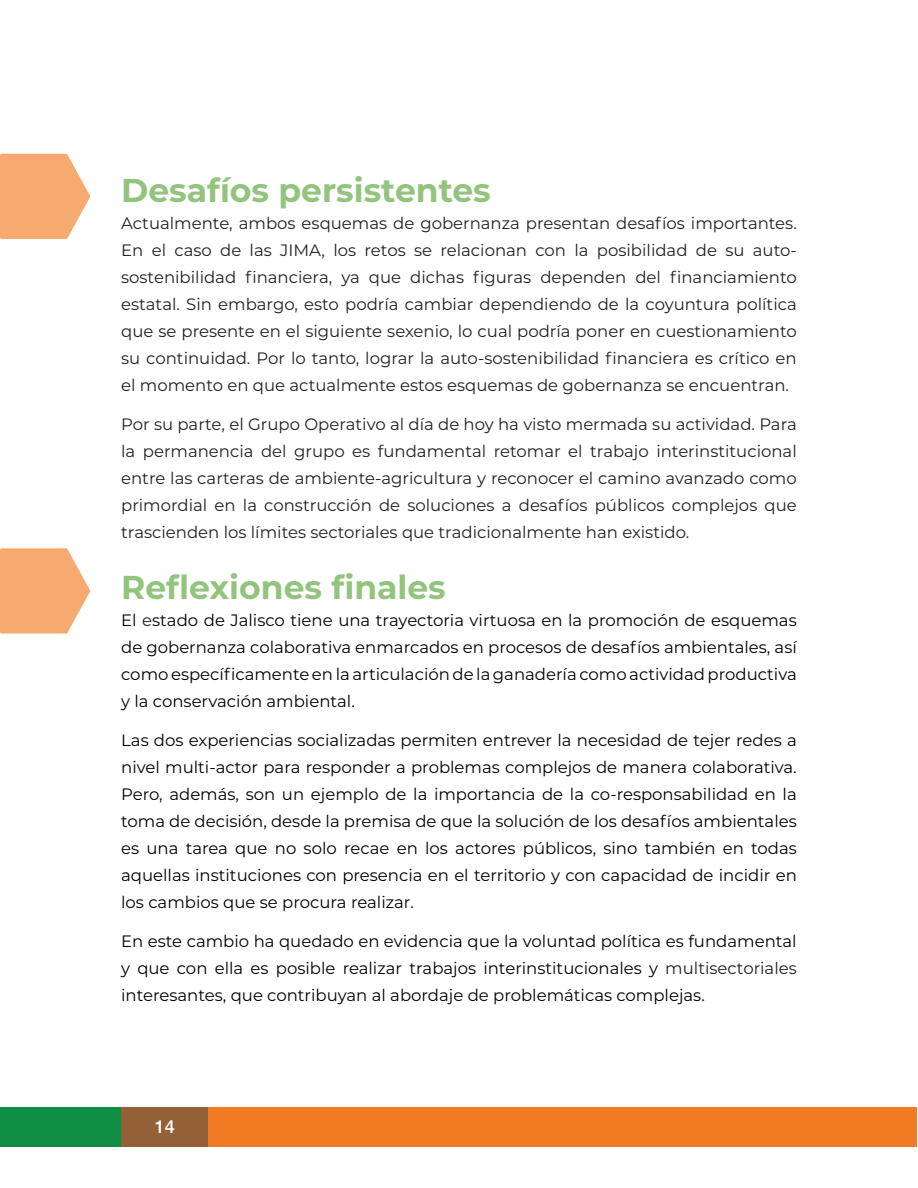
<style>
.page{position:relative;width:918px;height:1188px;background:#fff}
.page>*{position:absolute;margin:0;border:0;box-sizing:border-box;transform-origin:0 0}
.t1{font:700 33px "Montserrat";color:#93c47d}
.t2{font:500 18px "Helvetica Neue";color:#fff}
.texto_nuevo_boletin{font:16.5px/27px "Montserrat";color:#000;text-align:justify}
.texto_nuevo_boletin-2{font:16.5px/27px "Montserrat";color:#231f20;text-align:justify}
.s1{color:#231f20}
</style>
<div class="page">
<div style="left:0;top:1107px;width:121px;height:39px;background:#0d8e44"></div>
<div style="left:121px;top:1107px;width:87px;height:39px;background:#946037"></div>
<div style="left:208px;top:1107px;width:709px;height:39px;background:#f17b22"></div>
<svg style="left:0;top:153px;width:90px;height:86px;background:#f8b583"></svg>
<svg style="left:0;top:548px;width:90px;height:86px;background:#f8b583"></svg>
<p class="t1" style="left:121px;top:168px;width:371px">Desafíos persistentes</p>
<p class="texto_nuevo_boletin-2" style="left:121px;top:209px;width:677px">Actualmente, ambos esquemas de gobernanza presentan desafíos importantes.<br>En el caso de las JIMA, los retos se relacionan con la posibilidad de su auto&shy;sostenibilidad financiera, ya que dichas figuras dependen del financiamiento estatal. Sin embargo, esto podría cambiar dependiendo de la coyuntura política que se presente en el siguiente sexenio, lo cual podría poner en cuestionamiento su continuidad. Por lo tanto, lograr la auto-sostenibilidad financiera es crítico en el momento en que actualmente estos esquemas de gobernanza se encuentran.</p>
<p class="texto_nuevo_boletin-2" style="left:121px;top:410px;width:677px">Por su parte, el Grupo Operativo al día de hoy ha visto mermada su actividad. Para la permanencia del grupo es fundamental retomar el trabajo interinstitucional entre las carteras de ambiente-agricultura y reconocer el camino avanzado como primordial en la construcción de soluciones a desafíos públicos complejos que trascienden los límites sectoriales que tradicionalmente han existido.</p>
<p class="t1" style="left:121px;top:565px;width:326px">Reflexiones finales</p>
<p class="texto_nuevo_boletin" style="left:121px;top:606px;width:677px">El <span class="s1">e</span>stado de Jalisco tiene una trayectoria virtuosa en la promoción de esquemas de gobernanza colaborativa enmarcados en procesos de desafíos ambientales, así como específicamente en la articulación de la ganadería como actividad productiva y la conservación ambiental.</p>
<p class="texto_nuevo_boletin" style="left:121px;top:726px;width:677px">Las dos experiencias socializadas permiten entrever la necesidad de tejer redes a nivel multi-actor para responder a problemas complejos de manera colaborativa.<br>Pero, además, son un ejemplo de la importancia de la co-responsabilidad en la toma de decisión, desde la premisa de que la solución de los desafíos ambientales es una tarea que no solo recae en los actores públicos, sino también en todas aquellas instituciones con presencia en el territorio y con capacidad de incidir en los cambios que se procura realizar.</p>
<p class="texto_nuevo_boletin" style="left:121px;top:927px;width:677px">En este cambio ha quedado en evidencia que la voluntad política es fundamental y que con ella es posible realizar trabajos interinstitucionales y <span class="s1">multisectoriales </span>interesantes, que contribuyan al abordaje de problemáticas complejas.</p>
<p class="t2" style="left:155px;top:1112px;width:22px">14</p>
</div>
